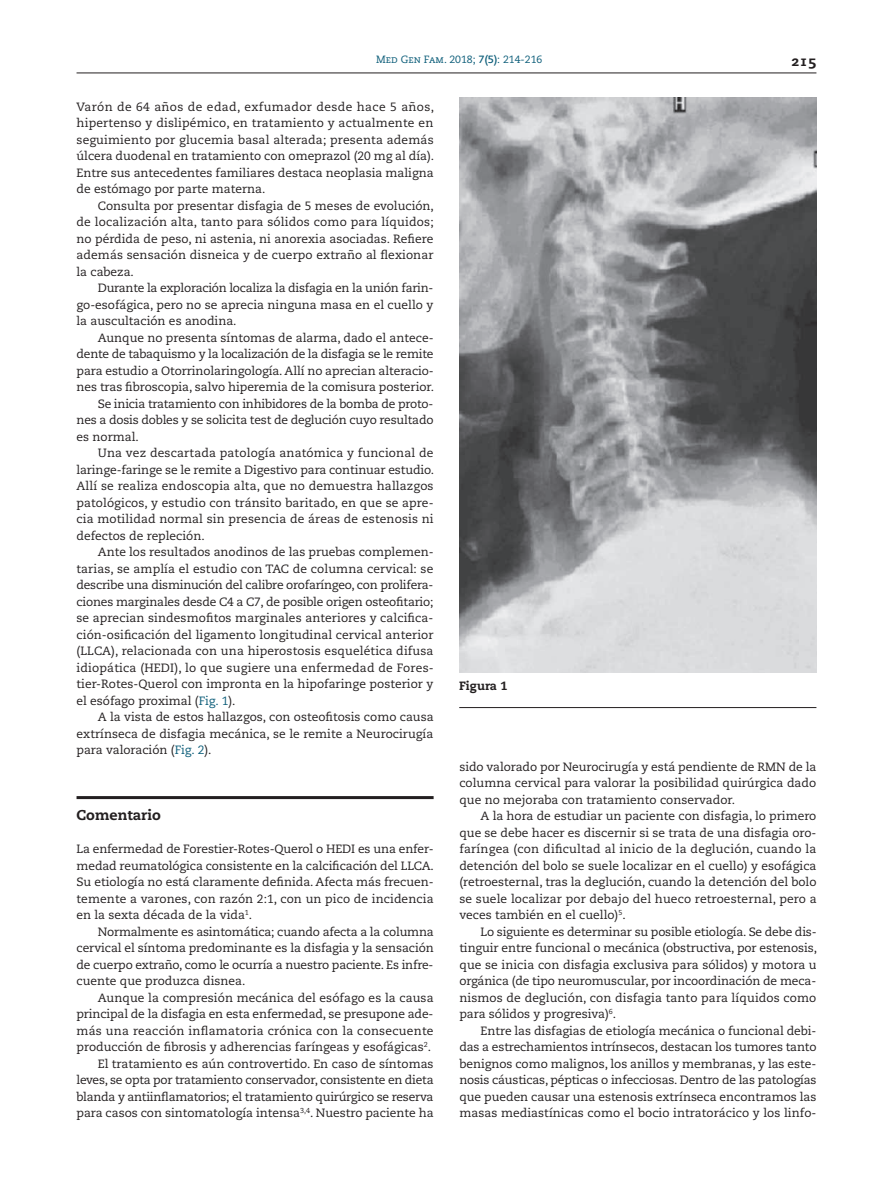
<style>
.page{position:relative;width:893px;height:1191px;background:#fff}
.page>*{position:absolute;margin:0;border:0;box-sizing:border-box;transform-origin:0 0}
.t1{font:800 14.25px "Caecilia";color:#231f20}
.t2{font:14.25px "Caecilia Heavy SC";color:#231f20}
.t3{font:12px/16.5px "Caecilia";color:#231f20;text-align:justify}
.t4{font:12px "Caecilia";letter-spacing:-.02em;color:#231f20}
.t5{font:800 12px "Caecilia";color:#231f20}
.t6{font:10.5px "Caecilia";color:#0c5d79}
.s1{font-family:"Caecilia Roman SC"}
.s2{font-weight:700}
.s3{color:#0c5d79}
</style>
<div class="page">
<hr style="left:77px;top:73px;width:739px;height:1px;background:#231f20">
<hr style="left:77px;top:796px;width:357px;height:3px;background:#231f20">
<hr style="left:459px;top:707px;width:357px;height:1px;background:#231f20">
<img style="left:459px;top:98px;width:357px;height:574px">
<p class="t6" style="left:376px;top:53px;width:168px"><span class="s1">Med Gen Fam.</span> 2018; <span class="s2">7(5)</span>: 214-216</p>
<p class="t2" style="left:791px;top:52px;width:27px">215</p>
<p class="t3" style="left:77px;top:98px;width:359px">Varón de 64 años de edad, exfumador desde hace 5 años, hipertenso y dislipémico, en tratamiento y actualmente en seguimiento por glucemia basal alterada; presenta además úlcera duodenal en tratamiento con omeprazol (20 mg al día).<br>Entre sus antecedentes familiares destaca neoplasia maligna de estómago por parte materna.</p>
<p class="t3" style="left:77px;top:197px;width:359px;text-indent:21px">Consulta por presentar disfagia de 5 meses de evolución, de localización alta, tanto para sólidos como para líquidos; no pérdida de peso, ni astenia, ni anorexia asociadas. Refiere además sensación disneica y de cuerpo extraño al flexionar la cabeza.</p>
<p class="t3" style="left:77px;top:280px;width:358px;text-indent:21px">Durante la exploración localiza la disfagia en la unión farin&shy;go-esofágica, pero no se aprecia ninguna masa en el cuello y la auscultación es anodina.</p>
<p class="t3" style="left:98px;top:329px;width:337px">Aunque no presenta síntomas de alarma, dado el antece-</p>
<p class="t4" style="left:77px;top:347px;width:358px">dente de tabaquismo y la localización de la disfagia se le remite</p>
<p class="t3" style="left:77px;top:362px;width:359px">para estudio a Otorrinolaringología. Allí no aprecian alteracio-</p>
<p class="t3" style="left:77px;top:379px;width:359px">nes tras fibroscopia, salvo hiperemia de la comisura posterior.</p>
<p class="t3" style="left:98px;top:395px;width:337px">Se inicia tratamiento con inhibidores de la bomba de proto-</p>
<p class="t3" style="left:77px;top:412px;width:358px">nes a dosis dobles y se solicita test de deglución cuyo resultado</p>
<p class="t3" style="left:77px;top:428px;width:64px">es normal.</p>
<p class="t3" style="left:98px;top:445px;width:337px">Una vez descartada patología anatómica y funcional de</p>
<p class="t3" style="left:77px;top:461px;width:359px">laringe-faringe se le remite a Digestivo para continuar estudio.</p>
<p class="t3" style="left:77px;top:478px;width:359px">Allí se realiza endoscopia alta, que no demuestra hallazgos</p>
<p class="t3" style="left:77px;top:494px;width:359px">patológicos, y estudio con tránsito baritado, en que se apre-</p>
<p class="t3" style="left:77px;top:511px;width:359px">cia motilidad normal sin presencia de áreas de estenosis ni</p>
<p class="t3" style="left:77px;top:527px;width:130px">defectos de repleción.</p>
<p class="t3" style="left:98px;top:544px;width:337px">Ante los resultados anodinos de las pruebas complemen-</p>
<p class="t3" style="left:77px;top:560px;width:358px">tarias, se amplía el estudio con TAC de columna cervical: se</p>
<p class="t4" style="left:77px;top:578px;width:358px">describe una disminución del calibre orofaríngeo, con prolifera-</p>
<p class="t3" style="left:77px;top:593px;width:358px">ciones marginales desde C4 a C7, de posible origen osteofitario;</p>
<p class="t3" style="left:77px;top:610px;width:358px">se aprecian sindesmofitos marginales anteriores y calcifica-</p>
<p class="t3" style="left:77px;top:626px;width:358px">ción-osificación del ligamento longitudinal cervical anterior</p>
<p class="t3" style="left:77px;top:643px;width:358px">(LLCA), relacionada con una hiperostosis esquelética difusa</p>
<p class="t3" style="left:77px;top:659px;width:359px">idiopática (HEDI), lo que sugiere una enfermedad de Fores-</p>
<p class="t3" style="left:77px;top:676px;width:358px">tier-Rotes-Querol con impronta en la hipofaringe posterior y</p>
<p class="t3" style="left:77px;top:692px;width:161px">el esófago proximal (<span class="s3">Fig. 1</span>).</p>
<p class="t3" style="left:98px;top:709px;width:337px">A la vista de estos hallazgos, con osteofitosis como causa</p>
<p class="t3" style="left:77px;top:725px;width:358px">extrínseca de disfagia mecánica, se le remite a Neurocirugía</p>
<p class="t3" style="left:77px;top:742px;width:137px">para valoración (<span class="s3">Fig. 2</span>).</p>
<p class="t5" style="left:459px;top:678px;width:50px">Figura 1</p>
<p class="t1" style="left:77px;top:806px;width:86px">Comentario</p>
<p class="t3" style="left:77px;top:841px;width:359px">La enfermedad de Forestier-Rotes-Querol o HEDI es una enfer&shy;medad reumatológica consistente en la calcificación del LLCA.<br>Su etiología no está claramente definida. Afecta más frecuen&shy;temente a varones, con razón 2:1, con un pico de incidencia en la sexta década de la vida<sup>1</sup>.</p>
<p class="t3" style="left:77px;top:923px;width:359px;text-indent:21px">Normalmente es asintomática; cuando afecta a la columna cervical el síntoma predominante es la disfagia y la sensación de cuerpo extraño, como le ocurría a nuestro paciente. Es infre&shy;cuente que produzca disnea.</p>
<p class="t3" style="left:77px;top:989px;width:359px;text-align:right">Aunque la compresión mecánica del esófago es la causa principal de la disfagia en esta enfermedad, se presupone ade&shy;más una reacción inflamatoria crónica con la consecuente producción de fibrosis y adherencias faríngeas y esofágicas<sup>2</sup>.<br>El tratamiento es aún controvertido. En caso de síntomas leves, se opta por tratamiento conservador, consistente en dieta blanda y antiinflamatorios; el tratamiento quirúrgico se reserva para casos con sintomatología intensa<sup>3,4</sup>. Nuestro paciente ha</p>
<p class="t3" style="left:459px;top:758px;width:358px">sido valorado por Neurocirugía y está pendiente de RMN de la columna cervical para valorar la posibilidad quirúrgica dado que no mejoraba con tratamiento conservador.</p>
<p class="t3" style="left:459px;top:808px;width:359px;text-indent:21px">A la hora de estudiar un paciente con disfagia, lo primero que se debe hacer es discernir si se trata de una disfagia oro&shy;faríngea (con dificultad al inicio de la deglución, cuando la detención del bolo se suele localizar en el cuello) y esofágica (retroesternal, tras la deglución, cuando la detención del bolo se suele localizar por debajo del hueco retroesternal, pero a veces también en el cuello)<sup>5</sup>.</p>
<p class="t3" style="left:459px;top:923px;width:359px;text-indent:21px">Lo siguiente es determinar su posible etiología. Se debe dis&shy;tinguir entre funcional o mecánica (obstructiva, por estenosis, que se inicia con disfagia exclusiva para sólidos) y motora u orgánica (de tipo neuromuscular, por incoordinación de meca&shy;nismos de deglución, con disfagia tanto para líquidos como para sólidos y progresiva)<sup>6</sup>.</p>
<p class="t3" style="left:459px;top:1022px;width:359px;text-indent:21px">Entre las disfagias de etiología mecánica o funcional debi&shy;das a estrechamientos intrínsecos, destacan los tumores tanto benignos como malignos, los anillos y membranas, y las este&shy;nosis cáusticas, pépticas o infecciosas. Dentro de las patologías que pueden causar una estenosis extrínseca encontramos las masas mediastínicas como el bocio intratorácico y los linfo-</p>
</div>
